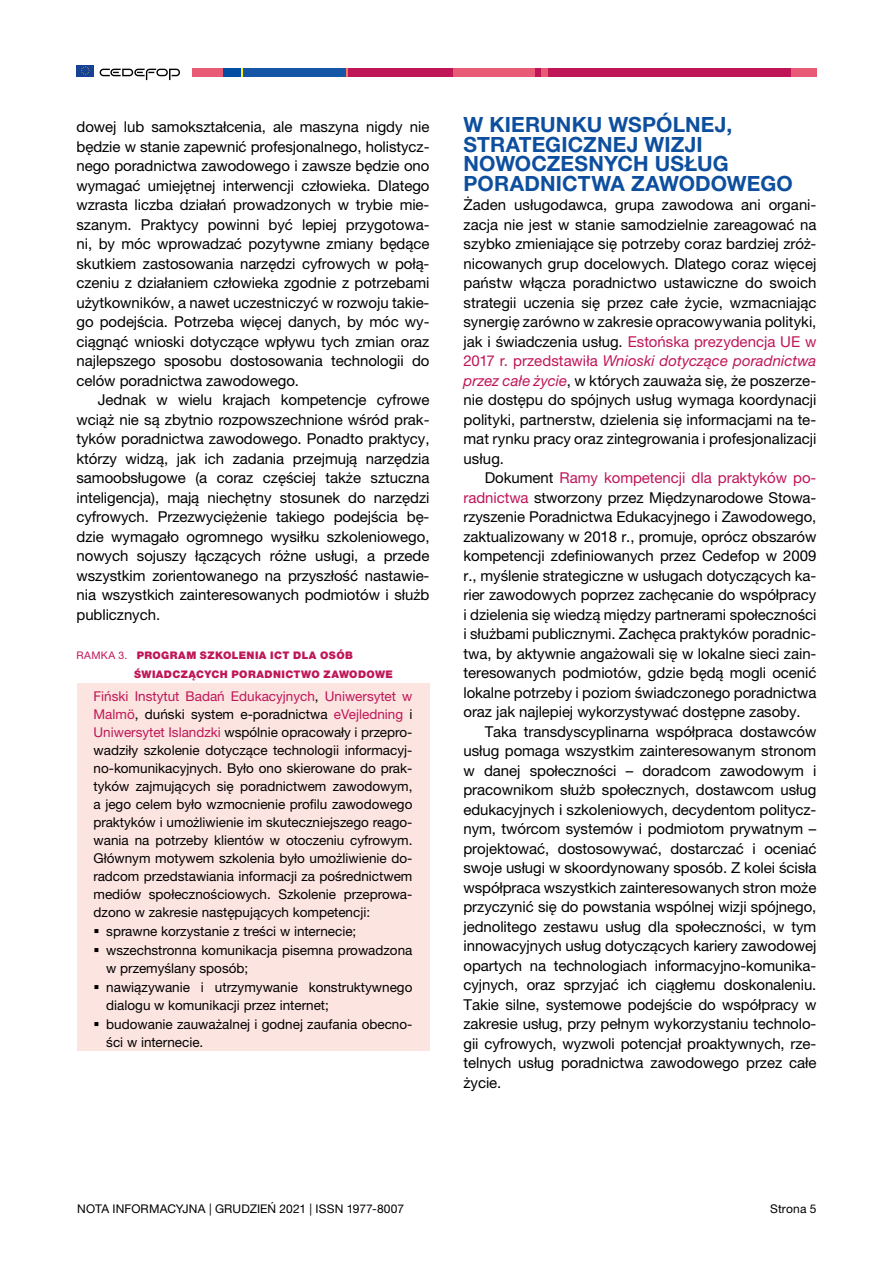
<style>
.page{position:relative;width:893px;height:1263px;background:#fff}
.page>*{position:absolute;margin:0;border:0;box-sizing:border-box;transform-origin:0 0}
.t1{font:700 21px/19.5px "Helvetica Neue LTW1 G";letter-spacing:.005em;color:#0d4f9e}
.t2{font:15px/19.5px "Helvetica Neue LTW1 G";letter-spacing:-.005em;color:#000;text-align:justify}
.t3{font:13.5px "Helvetica Neue LTW1 G";color:#000}
.t4{font:13.5px "Helvetica Neue LTW1 G";color:#bf1658}
.t5{font:12px "Helvetica Neue LTW1 G";letter-spacing:.01em;color:#000}
.t6{font:900 10.5px/19.5px "Helvetica Neue LTW1 G";letter-spacing:.04em;color:#bf1658}
.s1{font-weight:400}
.s2{color:#000}
.s3{color:#bf1658}
.s4{font-style:italic;color:#bf1658}
</style>
<div class="page">
<div style="left:77px;top:65px;width:17px;height:11px;background:#164194"></div>
<svg style="left:81px;top:66px;width:9px;height:9px"></svg>
<svg style="left:100px;top:69px;width:80px;height:11px"></svg>
<div style="left:192px;top:68px;width:31px;height:9px;background:#e85a75"></div>
<div style="left:347px;top:68px;width:106px;height:9px;background:#bf1658"></div>
<div style="left:453px;top:68px;width:82px;height:9px;background:#e85a75"></div>
<div style="left:535px;top:68px;width:7px;height:9px;background:#bf1658"></div>
<div style="left:548px;top:68px;width:243px;height:9px;background:#bf1658"></div>
<div style="left:542px;top:68px;width:6px;height:9px;background:#e85a75"></div>
<div style="left:223px;top:68px;width:18px;height:9px;background:#034da2"></div>
<svg style="left:241px;top:68px;width:2px;height:9px"></svg>
<svg style="left:345px;top:68px;width:2px;height:9px"></svg>
<div style="left:243px;top:68px;width:102px;height:9px;background:#1556a6"></div>
<div style="left:791px;top:68px;width:26px;height:9px;background:#e85a75"></div>
<div style="left:77px;top:683px;width:352px;height:238px;background:#fce4e0"></div>
<div style="left:77px;top:918px;width:352px;height:22px;background:#fce4e0"></div>
<div style="left:77px;top:937px;width:352px;height:40px;background:#fce4e0"></div>
<div style="left:77px;top:974px;width:352px;height:40px;background:#fce4e0"></div>
<div style="left:77px;top:1011px;width:352px;height:39px;background:#fce4e0"></div>
<p class="t2" style="left:77px;top:117px;width:354px">dowej lub samokształcenia, ale maszyna nigdy nie będzie w stanie zapewnić profesjonalnego, holistycz&shy;nego poradnictwa zawodowego i zawsze będzie ono wymagać umiejętnej interwencji człowieka. Dlatego wzrasta liczba działań prowadzonych w trybie mie&shy;szanym. Praktycy powinni być lepiej przygotowa&shy;ni, by móc wprowadzać pozytywne zmiany będące skutkiem zastosowania narzędzi cyfrowych w połą&shy;czeniu z działaniem człowieka zgodnie z potrzebami użytkowników, a nawet uczestniczyć w rozwoju takie&shy;go podejścia. Potrzeba więcej danych, by móc wy&shy;ciągnąć wnioski dotyczące wpływu tych zmian oraz najlepszego sposobu dostosowania technologii do celów poradnictwa zawodowego.</p>
<p class="t2" style="left:77px;top:390px;width:354px;text-indent:21px">Jednak w wielu krajach kompetencje cyfrowe wciąż nie są zbytnio rozpowszechnione wśród prak&shy;tyków poradnictwa zawodowego. Ponadto praktycy, którzy widzą, jak ich zadania przejmują narzędzia samoobsługowe (a coraz częściej także sztuczna inteligencja), mają niechętny stosunek do narzędzi cyfrowych. Przezwyciężenie takiego podejścia bę&shy;dzie wymagało ogromnego wysiłku szkoleniowego, nowych sojuszy łączących różne usługi, a przede wszystkim zorientowanego na przyszłość nastawie&shy;nia wszystkich zainteresowanych podmiotów i służb publicznych.</p>
<p class="t6" style="left:134px;top:645px;width:260px;text-indent:-58px"><span class="s1">RAMKA 3.</span> PROGRAM SZKOLENIA ICT DLA OSÓB<br>ŚWIADCZĄCYCH PORADNICTWO ZAWODOWE</p>
<p class="t4" style="left:94px;top:688px;width:320px">Fiński Instytut Badań Edukacyjnych<span class="s2">,</span> Uniwersytet w</p>
<p class="t3" style="left:94px;top:706px;width:320px"><span class="s3">Malmö</span>, duński system e-poradnictwa <span class="s3">eVejledning</span> i</p>
<p class="t3" style="left:94px;top:724px;width:320px"><span class="s3">Uniwersytet Islandzki</span> wspólnie opracowały i przepro-</p>
<p class="t3" style="left:94px;top:742px;width:320px">wadziły szkolenie dotyczące technologii informacyj-</p>
<p class="t3" style="left:94px;top:760px;width:320px">no-komunikacyjnych. Było ono skierowane do prak-</p>
<p class="t3" style="left:94px;top:778px;width:320px">tyków zajmujących się poradnictwem zawodowym,</p>
<p class="t3" style="left:94px;top:796px;width:320px">a jego celem było wzmocnienie profilu zawodowego</p>
<p class="t3" style="left:94px;top:814px;width:320px">praktyków i umożliwienie im skuteczniejszego reago-</p>
<p class="t3" style="left:94px;top:832px;width:320px">wania na potrzeby klientów w otoczeniu cyfrowym.</p>
<p class="t3" style="left:94px;top:850px;width:320px">Głównym motywem szkolenia było umożliwienie do-</p>
<p class="t3" style="left:94px;top:868px;width:320px">radcom przedstawiania informacji za pośrednictwem</p>
<p class="t3" style="left:94px;top:886px;width:320px">mediów społecznościowych. Szkolenie przeprowa-</p>
<p class="t3" style="left:94px;top:904px;width:278px">dzono w zakresie następujących kompetencji:</p>
<p class="t3" style="left:106px;top:923px;width:252px">sprawne korzystanie z treści w internecie;</p>
<p class="t3" style="left:106px;top:942px;width:308px">wszechstronna komunikacja pisemna prowadzona</p>
<p class="t3" style="left:106px;top:960px;width:144px">w przemyślany sposób;</p>
<p class="t3" style="left:106px;top:978px;width:308px">nawiązywanie i utrzymywanie konstruktywnego</p>
<p class="t3" style="left:106px;top:996px;width:224px">dialogu w komunikacji przez internet;</p>
<p class="t3" style="left:106px;top:1015px;width:308px">budowanie zauważalnej i godnej zaufania obecno-</p>
<p class="t3" style="left:106px;top:1033px;width:99px">ści w internecie.</p>
<h1 class="t1" style="left:463px;top:115px;width:331px">W KIERUNKU WSPÓLNEJ,<br>STRATEGICZNEJ WIZJI<br>NOWOCZESNYCH USŁUG<br>PORADNICTWA ZAWODOWEGO</h1>
<p class="t2" style="left:463px;top:195px;width:354px">Żaden usługodawca, grupa zawodowa ani organi&shy;zacja nie jest w stanie samodzielnie zareagować na szybko zmieniające się potrzeby coraz bardziej zróż&shy;nicowanych grup docelowych. Dlatego coraz więcej państw włącza poradnictwo ustawiczne do swoich strategii uczenia się przez całe życie, wzmacniając synergię zarówno w zakresie opracowywania polityki, jak i świadczenia usług. <span class="s3">Estońska prezydencja UE w 2017 r. przedstawiła</span> <span class="s4">Wnioski dotyczące poradnictwa przez całe życie</span>, w których zauważa się, że poszerze&shy;nie dostępu do spójnych usług wymaga koordynacji polityki, partnerstw, dzielenia się informacjami na te&shy;mat rynku pracy oraz zintegrowania i profesjonalizacji usług.</p>
<p class="t2" style="left:463px;top:468px;width:354px;text-indent:21px">Dokument <span class="s3">Ramy kompetencji dla praktyków po&shy;radnictwa</span> stworzony przez Międzynarodowe Stowa&shy;rzyszenie Poradnictwa Edukacyjnego i Zawodowego, zaktualizowany w 2018 r., promuje, oprócz obszarów kompetencji zdefiniowanych przez Cedefop w 2009 r., myślenie strategiczne w usługach dotyczących ka&shy;rier zawodowych poprzez zachęcanie do współpracy i dzielenia się wiedzą między partnerami społeczności i służbami publicznymi. Zachęca praktyków poradnic&shy;twa, by aktywnie angażowali się w lokalne sieci zain&shy;teresowanych podmiotów, gdzie będą mogli ocenić lokalne potrzeby i poziom świadczonego poradnictwa oraz jak najlepiej wykorzystywać dostępne zasoby.</p>
<p class="t2" style="left:463px;top:721px;width:354px;text-indent:21px">Taka transdyscyplinarna współpraca dostawców usług pomaga wszystkim zainteresowanym stronom w danej społeczności – doradcom zawodowym i pracownikom służb społecznych, dostawcom usług edukacyjnych i szkoleniowych, decydentom politycz&shy;nym, twórcom systemów i podmiotom prywatnym – projektować, dostosowywać, dostarczać i oceniać swoje usługi w skoordynowany sposób. Z kolei ścisła współpraca wszystkich zainteresowanych stron może przyczynić się do powstania wspólnej wizji spójnego, jednolitego zestawu usług dla społeczności, w tym innowacyjnych usług dotyczących kariery zawodowej opartych na technologiach informacyjno-komunika&shy;cyjnych, oraz sprzyjać ich ciągłemu doskonaleniu.<br>Takie silne, systemowe podejście do współpracy w zakresie usług, przy pełnym wykorzystaniu technolo&shy;gii cyfrowych, wyzwoli potencjał proaktywnych, rze&shy;telnych usług poradnictwa zawodowego przez całe życie.</p>
<p class="t5" style="left:77px;top:1201px;width:328px">NOTA INFORMACYJNA | GRUDZIEŃ 2021 | ISSN 1977-8007</p>
<p class="t5" style="left:770px;top:1201px;width:48px">Strona 5</p>
</div>
